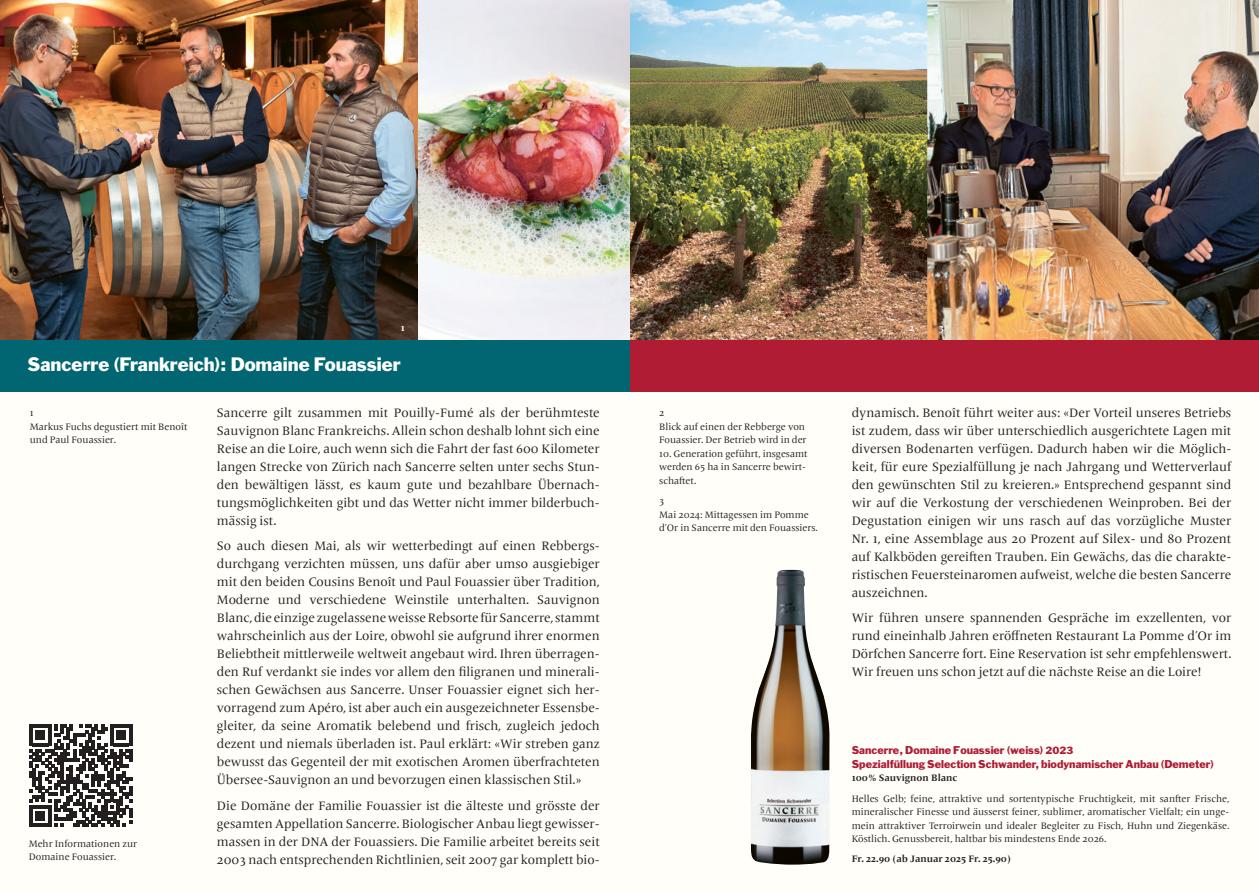
<style>
.page{position:relative;width:1259px;height:893px;background:#fffef8}
.page>*{position:absolute;margin:0;border:0;box-sizing:border-box;transform-origin:0 0}
.t1{font:18px "Franklin Gothic Std";color:#fff}
.t2{font:12.75px/18px "Frutiger Serif LT Pro";color:#231f20;text-align:justify}
.t3{font:10.5px/13.5px "Franklin Gothic Std";color:#af1c34}
.t4{font:9.75px/13.5px "Frutiger Serif LT Pro";color:#231f20}
.t5{font:700 9.75px "Frutiger Serif LT Pro";color:#231f20}
.t6{font:700 9.75px "Frutiger Serif LT Pro";color:#fff}
.s1{font-size:9.75px}
</style>
<div class="page">
<img style="left:629px;top:0;width:298px;height:340px">
<img style="left:927px;top:0;width:332px;height:340px">
<img style="left:0;top:0;width:418px;height:340px">
<div style="left:629px;top:340px;width:630px;height:51px;background:#af1c34"></div>
<img style="left:418px;top:0;width:211px;height:340px">
<div style="left:0;top:340px;width:629px;height:51px;background:#016672"></div>
<svg style="left:29px;top:724px;width:103px;height:103px"></svg>
<img style="left:751px;top:569px;width:78px;height:296px">
<p class="t6" style="left:401px;top:322px;width:6px">1</p>
<h1 class="t1" style="left:28px;top:352px;width:375px">Sancerre (Frankreich): Domaine Fouassier</h1>
<p class="t2" style="left:217px;top:403px;width:384px;text-align:left">Sancerre gilt zusammen mit Pouilly-Fumé als der berühmteste Sauvignon Blanc Frankreichs. Allein schon deshalb lohnt sich eine Reise an die Loire, auch wenn sich die Fahrt der fast 600 Kilometer langen Strecke von Zürich nach Sancerre selten unter sechs Stun&shy;den bewältigen lässt, es kaum gute und bezahlbare Übernach&shy;tungsmöglichkeiten gibt und das Wetter nicht immer bilderbuch&shy;mässig ist.</p>
<p class="t2" style="left:217px;top:537px;width:385px">So auch diesen Mai, als wir wetterbedingt auf einen Rebbergs&shy;durchgang verzichten müssen, uns dafür aber umso ausgiebiger mit den beiden Cousins Benoît und Paul Fouassier über Tradition, Moderne und verschiedene Weinstile unterhalten. Sauvignon Blanc, die einzige zugelassene weisse Rebsorte für Sancerre, stammt wahrscheinlich aus der Loire, obwohl sie aufgrund ihrer enormen Beliebtheit mittlerweile weltweit angebaut wird. Ihren überragen&shy;den Ruf verdankt sie indes vor allem den filigranen und minerali&shy;schen Gewächsen aus Sancerre. Unser Fouassier eignet sich her&shy;vorragend zum Apéro, ist aber auch ein ausgezeichneter Essensbe&shy;gleiter, da seine Aromatik belebend und frisch, zugleich jedoch dezent und niemals überladen ist. Paul erklärt: «Wir streben ganz bewusst das Gegenteil der mit exotischen Aromen überfrachteten Übersee-Sauvignon an und bevorzugen einen klassischen Stil.»</p>
<p class="t2" style="left:217px;top:797px;width:384px">Die Domäne der Familie Fouassier ist die älteste und grösste der gesamten Appellation Sancerre. Biologischer Anbau liegt gewisser&shy;massen in der DNA der Fouassiers. Die Familie arbeitet bereits seit 2003 nach entsprechenden Richtlinien, seit 2007 gar komplett bio-</p>
<p class="t4" style="left:30px;top:407px;width:159px">1<br>Markus Fuchs degustiert mit Benoît und Paul Fouassier.</p>
<p class="t4" style="left:659px;top:407px;width:149px">2<br>Blick auf einen der Rebberge von<br>Fouassier. Der Betrieb wird in der</p>
<p class="t4" style="left:659px;top:447px;width:150px">10. Generation geführt, insgesamt werden 65 ha in Sancerre bewirt&shy;schaftet.</p>
<p class="t4" style="left:659px;top:494px;width:160px">3<br>Mai 2024: Mittagessen im Pomme d’Or in Sancerre mit den Fouassiers.</p>
<p class="t4" style="left:29px;top:837px;width:110px">Mehr Informationen zur<br>Domaine Fouassier.</p>
<p class="t6" style="left:909px;top:322px;width:7px">2</p>
<p class="t6" style="left:939px;top:322px;width:6px">3</p>
<p class="t2" style="left:851px;top:403px;width:381px">dynamisch. Benoît führt weiter aus: «Der Vorteil unseres Betriebs ist zudem, dass wir über unterschiedlich ausgerichtete Lagen mit diversen Bodenarten verfügen. Dadurch haben wir die Möglich&shy;keit, für eure Spezialfüllung je nach Jahrgang und Wetterverlauf den gewünschten Stil zu kreieren.» Entsprechend gespannt sind wir auf die Verkostung der verschiedenen Weinproben. Bei der Degustation einigen wir uns rasch auf das vorzügliche Muster Nr. 1, eine Assemblage aus 20 Prozent auf Silex- und 80 Prozent auf Kalkböden gereiften Trauben. Ein Gewächs, das die charakte&shy;ristischen Feuersteinaromen aufweist, welche die besten Sancerre auszeichnen.</p>
<p class="t2" style="left:851px;top:609px;width:381px">Wir führen unsere spannenden Gespräche im exzellenten, vor rund eineinhalb Jahren eröffneten Restaurant La Pomme d’Or im Dörfchen Sancerre fort. Eine Reservation ist sehr empfehlenswert.<br>Wir freuen uns schon jetzt auf die nächste Reise an die Loire!</p>
<p class="t3" style="left:851px;top:744px;width:364px">Sancerre, Domaine Fouassier (weiss) <span class="s1">2023<br></span>Spezialfüllung Selection Schwander, biodynamischer Anbau (Demeter)</p>
<p class="t5" style="left:851px;top:772px;width:107px">100% Sauvignon Blanc</p>
<p class="t4" style="left:851px;top:792px;width:379px;text-align:justify">Helles Gelb; feine, attraktive und sortentypische Fruchtigkeit, mit sanfter Frische, mineralischer Finesse und äusserst feiner, sublimer, aromatischer Vielfalt; ein unge&shy;mein attraktiver Terroirwein und idealer Begleiter zu Fisch, Huhn und Ziegenkäse.<br>Köstlich. Genussbereit, haltbar bis mindestens Ende 2026.</p>
<p class="t5" style="left:851px;top:853px;width:161px">Fr. 22.90 (ab Januar 2025 Fr. 25.90)</p>
</div>
